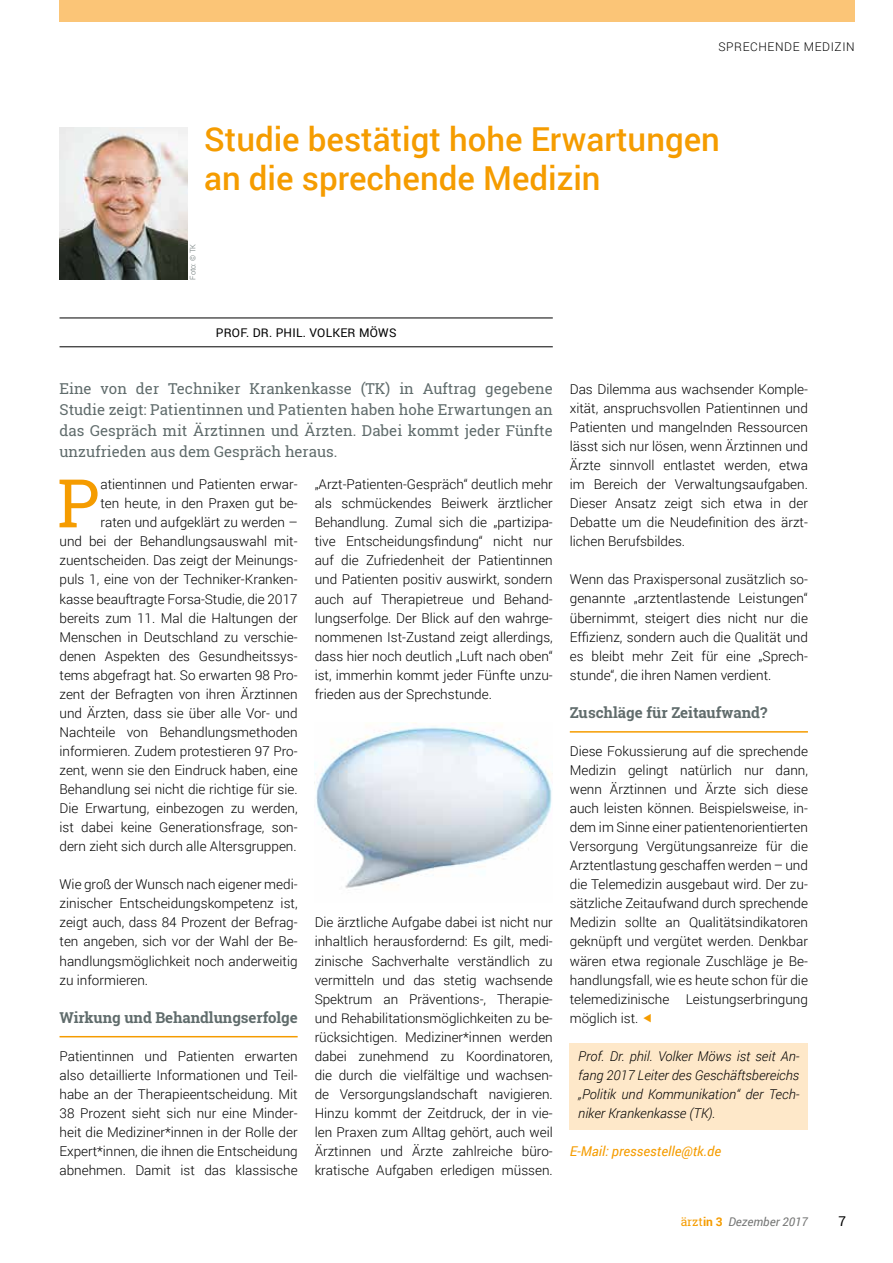
<style>
.page{position:relative;width:893px;height:1263px;background:#fff}
.page>*{position:absolute;margin:0;border:0;box-sizing:border-box;transform-origin:0 0}
.t1{font:67.05px "Roboto Slab";color:#f59c00}
.t2{font:500 33px/39px "Roboto";color:#f59c00}
.t3{font:15px/21px "Roboto Slab";color:#606c6c;text-align:justify}
.t4{font:700 15px "Roboto Slab";letter-spacing:-.005em;color:#606c6c}
.t5{font:300 13.5px/19px "Roboto";color:#000;text-align:justify}
.t6{font:italic 300 13.5px/19px "Roboto";color:#000;text-align:justify}
.t7{font:italic 13.5px "Roboto";color:#f59c00}
.t8{font:13.5px "Roboto";color:#000}
.t9{font:12px "Roboto";letter-spacing:.02em;color:#000}
.t10{font:italic 12px "Roboto";color:#767776}
.t11{font:300 12px "Roboto";letter-spacing:.05em;color:#000}
.t12{font:300 7.5px "Roboto";letter-spacing:-.005em;color:#606c6c}
.s1{font-family:"Roboto Slab";font-style:normal;color:#f59c00}
.s2{font-weight:700;font-style:normal;color:#f59c00}
</style>
<div class="page">
<div style="left:570px;top:1043px;width:238px;height:86px;background:#fee8c9"></div>
<div style="left:60px;top:0;width:795px;height:21px;background:#fbc577"></div>
<hr style="left:60px;top:318px;width:493px;height:1px;background:#000">
<hr style="left:60px;top:347px;width:493px;height:1px;background:#000">
<img style="left:60px;top:127px;width:127px;height:153px">
<hr style="left:60px;top:1036px;width:238px;height:1px;background:#f59c00">
<hr style="left:570px;top:731px;width:238px;height:2px;background:#f59c00">
<img style="left:316px;top:723px;width:237px;height:165px">
<p class="t11" style="left:718px;top:38px;width:138px">SPRECHENDE MEDIZIN</p>
<h2 class="t2" style="left:204px;top:118px;width:517px">Studie bestätigt hohe Erwartungen an die sprechende Medizin</h2>
<p class="t12" style="left:188px;top:280px;width:37px;rotate:-90deg">Foto: © TK</p>
<p class="t9" style="left:216px;top:324px;width:182px">PROF. DR. PHIL. VOLKER MÖWS</p>
<p class="t3" style="left:60px;top:378px;width:495px">Eine von der Techniker Krankenkasse (TK) in Auftrag gegebene Studie zeigt: Patientinnen und Patienten haben hohe Erwartungen an das Gespräch mit Ärztinnen und Ärzten. Dabei kommt jeder Fünfte unzufrieden aus dem Gespräch heraus.</p>
<p class="t5" style="left:60px;top:474px;width:240px;text-align:right">atientinnen und Patienten erwar-<br>ten heute, in den Praxen gut be-<br>raten und aufgeklärt zu werden –<br>und bei der Behandlungsauswahl mit&shy;zuentscheiden. Das zeigt der Meinungs&shy;puls 1, eine von der Techniker-Kranken&shy;kasse beauftragte Forsa-Studie, die 2017 bereits zum 11. Mal die Haltungen der Menschen in Deutschland zu verschie&shy;denen Aspekten des Gesundheitssys&shy;tems abgefragt hat. So erwarten 98 Pro&shy;zent der Befragten von ihren Ärztinnen und Ärzten, dass sie über alle Vor- und Nachteile von Behandlungsmethoden informieren. Zudem protestieren 97 Pro&shy;zent, wenn sie den Eindruck haben, eine Behandlung sei nicht die richtige für sie.<br>Die Erwartung, einbezogen zu werden, ist dabei keine Generationsfrage, son&shy;dern zieht sich durch alle Altersgruppen.</p>
<p class="t5" style="left:60px;top:874px;width:240px">Wie groß der Wunsch nach eigener medi&shy;zinischer Entscheidungskompetenz ist, zeigt auch, dass 84 Prozent der Befrag&shy;ten angeben, sich vor der Wahl der Be&shy;handlungsmöglichkeit noch anderweitig zu informieren.</p>
<p class="t4" style="left:60px;top:1007px;width:240px">Wirkung und Behandlungserfolge</p>
<p class="t5" style="left:60px;top:1046px;width:240px">Patientinnen und Patienten erwarten also detaillierte Informationen und Teil&shy;habe an der Therapieentscheidung. Mit 38 Prozent sieht sich nur eine Minder&shy;heit die Mediziner*innen in der Rolle der Expert*innen, die ihnen die Entscheidung abnehmen. Damit ist das klassische</p>
<h1 class="t1" style="left:57px;top:457px;width:44px">P</h1>
<p class="t5" style="left:315px;top:474px;width:240px">„Arzt-Patienten-Gespräch“ deutlich mehr als schmückendes Beiwerk ärztlicher Behandlung. Zumal sich die „partizipa&shy;tive Entscheidungsfindung“ nicht nur auf die Zufriedenheit der Patientinnen und Patienten positiv auswirkt, sondern auch auf Therapietreue und Behand&shy;lungserfolge. Der Blick auf den wahrge&shy;nommenen Ist-Zustand zeigt allerdings, dass hier noch deutlich „Luft nach oben“ ist, immerhin kommt jeder Fünfte unzu&shy;frieden aus der Sprechstunde.</p>
<p class="t5" style="left:315px;top:913px;width:240px">Die ärztliche Aufgabe dabei ist nicht nur inhaltlich herausfordernd: Es gilt, medi&shy;zinische Sachverhalte verständlich zu vermitteln und das stetig wachsende Spektrum an Präventions-, Therapie&shy;und Rehabilitationsmöglichkeiten zu be&shy;rücksichtigen. Mediziner*innen werden dabei zunehmend zu Koordinatoren, die durch die vielfältige und wachsen&shy;de Versorgungslandschaft navigieren.<br>Hinzu kommt der Zeitdruck, der in vie&shy;len Praxen zum Alltag gehört, auch weil Ärztinnen und Ärzte zahlreiche büro&shy;kratische Aufgaben erledigen müssen.</p>
<p class="t5" style="left:570px;top:379px;width:240px">Das Dilemma aus wachsender Komple&shy;xität, anspruchsvollen Patientinnen und Patienten und mangelnden Ressourcen lässt sich nur lösen, wenn Ärztinnen und Ärzte sinnvoll entlastet werden, etwa im Bereich der Verwaltungsaufgaben.<br>Dieser Ansatz zeigt sich etwa in der Debatte um die Neudefinition des ärzt&shy;lichen Berufsbildes.</p>
<p class="t5" style="left:570px;top:570px;width:240px">Wenn das Praxispersonal zusätzlich so&shy;genannte „arztentlastende Leistungen“ übernimmt, steigert dies nicht nur die Effizienz, sondern auch die Qualität und es bleibt mehr Zeit für eine „Sprech&shy;stunde“, die ihren Namen verdient.</p>
<p class="t4" style="left:570px;top:702px;width:199px">Zuschläge für Zeitaufwand?</p>
<p class="t5" style="left:570px;top:741px;width:240px">Diese Fokussierung auf die sprechende Medizin gelingt natürlich nur dann, wenn Ärztinnen und Ärzte sich diese auch leisten können. Beispielsweise, in&shy;dem im Sinne einer patientenorientierten Versorgung Vergütungsanreize für die Arztentlastung geschaffen werden – und die Telemedizin ausgebaut wird. Der zu&shy;sätzliche Zeitaufwand durch sprechende Medizin sollte an Qualitätsindikatoren geknüpft und vergütet werden. Denkbar wären etwa regionale Zuschläge je Be&shy;handlungsfall, wie es heute schon für die telemedizinische Leistungserbringung möglich ist.</p>
<p class="t6" style="left:578px;top:1046px;width:223px">Prof. Dr. phil. Volker Möws ist seit An&shy;fang 2017 Leiter des Geschäftsbereichs „Politik und Kommunikation“ der Tech&shy;niker Krankenkasse (TK).</p>
<p class="t7" style="left:570px;top:1142px;width:153px">E-Mail: pressestelle@tk.de</p>
<p class="t10" style="left:681px;top:1214px;width:129px"><span class="s1">ärzt</span><span class="s2">in 3</span> Dezember 2017</p>
<p class="t8" style="left:839px;top:1212px;width:9px">7</p>
</div>
